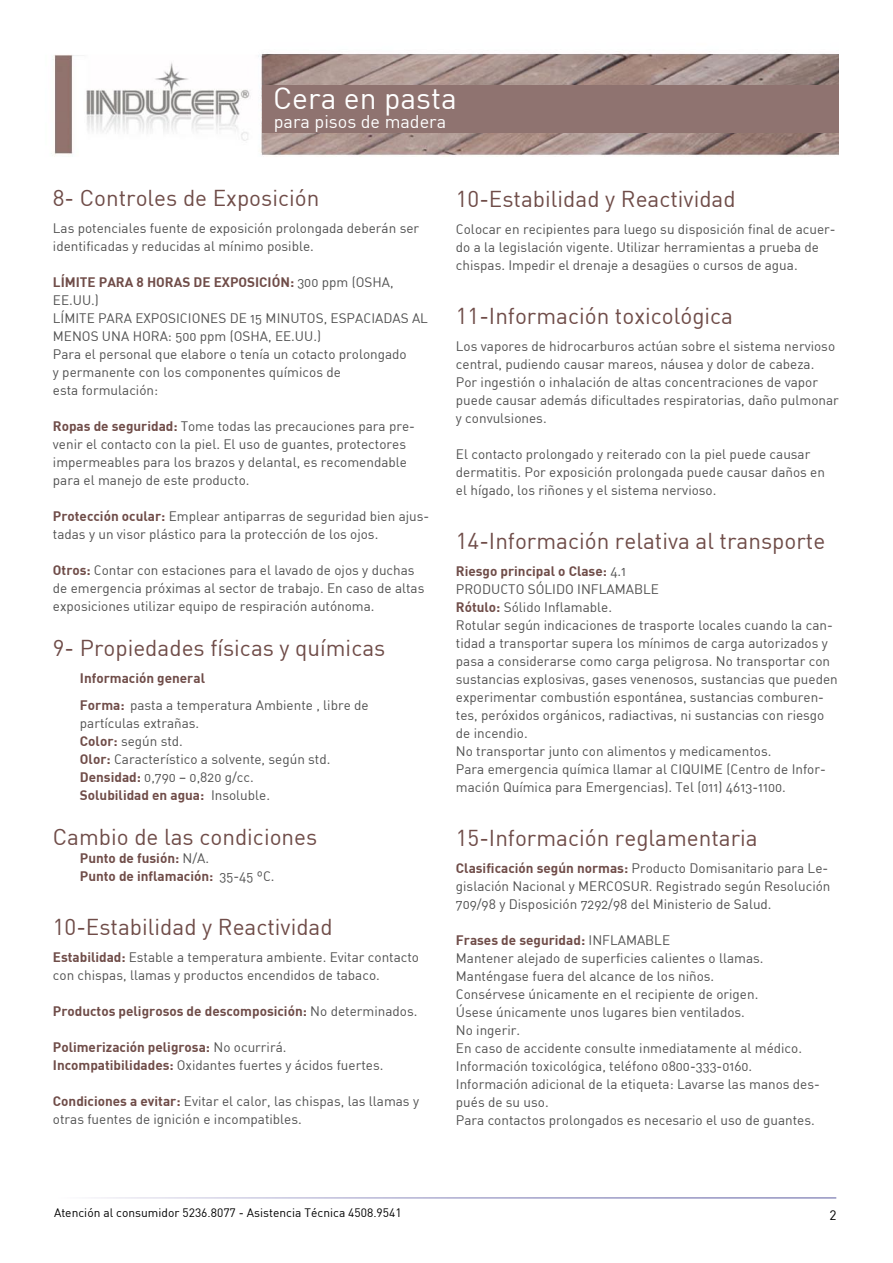
<style>
.page{position:relative;width:893px;height:1263px;background:#fff}
.page>*{position:absolute;margin:0;border:0;box-sizing:border-box;transform-origin:0 0}
.t1{font:30px "DIN";color:#fff}
.t2{font:22.5px "DIN";color:#6f4c48}
.t3{font:18px "DIN";color:#fff}
.Estilo_de_párrafo_1{font:13.5px/18px "DIN Regular Alternate";color:#505050}
.t4{font:700 13.5px/18px "DIN";color:#6f4c48}
.t5{font:13.5px "DIN";color:#000}
.t6{font:12px "DIN";color:#000}
.s1{font-family:"DIN Regular Alternate";font-weight:400;color:#505050}
.s2{font-family:"DIN";font-weight:700;color:#6f4c48}
</style>
<div class="page">
<img style="left:52px;top:53px;width:787px;height:104px">
<div style="left:262px;top:86px;width:578px;height:47px;background:#8f7370"></div>
<p class="t1" style="left:273px;top:79px;width:185px">Cera en pasta</p>
<p class="t3" style="left:274px;top:110px;width:174px">para pisos de madera</p>
<p class="t2" style="left:53px;top:184px;width:268px">8- Controles de Exposición</p>
<p class="Estilo_de_párrafo_1" style="left:53px;top:219px;width:368px">Las potenciales fuente de exposición prolongada deberán ser identificadas y reducidas al mínimo posible.</p>
<p class="t4" style="left:53px;top:273px;width:342px">LÍMITE PARA 8 HORAS DE EXPOSICIÓN: <span class="s1">300 ppm (OSHA,<br>EE.UU.)</span></p>
<p class="Estilo_de_párrafo_1" style="left:53px;top:309px;width:377px">LÍMITE PARA EXPOSICIONES DE 15 MINUTOS, ESPACIADAS AL<br>MENOS UNA HORA: 500 ppm (OSHA, EE.UU.)</p>
<p class="Estilo_de_párrafo_1" style="left:53px;top:345px;width:355px">Para el personal que elabore o tenía un cotacto prolongado y permanente con los componentes químicos de<br>esta formulación:</p>
<p class="Estilo_de_párrafo_1" style="left:53px;top:417px;width:364px"><span class="s2">Ropas de seguridad:</span> Tome todas las precauciones para pre&shy;venir el contacto con la piel. El uso de guantes, protectores impermeables para los brazos y delantal, es recomendable para el manejo de este producto.</p>
<p class="Estilo_de_párrafo_1" style="left:53px;top:507px;width:378px"><span class="s2">Protección ocular:</span> Emplear antiparras de seguridad bien ajus&shy;tadas y un visor plástico para la protección de los ojos.</p>
<p class="Estilo_de_párrafo_1" style="left:53px;top:561px;width:373px"><span class="s2">Otros:</span> Contar con estaciones para el lavado de ojos y duchas de emergencia próximas al sector de trabajo. En caso de altas exposiciones utilizar equipo de respiración autónoma.</p>
<p class="t2" style="left:53px;top:634px;width:334px">9- Propiedades físicas y químicas</p>
<p class="Estilo_de_párrafo_1" style="left:80px;top:664px;width:290px;line-height:27px"><span class="s2">Información general<br>Forma:</span> pasta a temperatura Ambiente , libre de</p>
<p class="Estilo_de_párrafo_1" style="left:80px;top:714px;width:121px">partículas extrañas.</p>
<p class="Estilo_de_párrafo_1" style="left:80px;top:732px;width:105px"><span class="s2">Color:</span> según std.</p>
<p class="Estilo_de_párrafo_1" style="left:80px;top:750px;width:252px"><span class="s2">Olor:</span> Característico a solvente, según std.</p>
<p class="Estilo_de_párrafo_1" style="left:80px;top:768px;width:175px"><span class="s2">Densidad:</span> 0,790 – 0,820 g/cc.</p>
<p class="t4" style="left:80px;top:786px;width:192px">Solubilidad en agua: <span class="s1">Insoluble.</span></p>
<p class="t2" style="left:53px;top:823px;width:266px">Cambio de las condiciones</p>
<p class="t4" style="left:80px;top:849px;width:131px">Punto de fusión: <span class="s1">N/A.</span></p>
<p class="t4" style="left:80px;top:867px;width:196px">Punto de inflamación: <span class="s1">35-45 ºC.</span></p>
<p class="t2" style="left:53px;top:913px;width:281px">10-Estabilidad y Reactividad</p>
<p class="Estilo_de_párrafo_1" style="left:53px;top:948px;width:368px"><span class="s2">Estabilidad:</span> Estable a temperatura ambiente. Evitar contacto con chispas, llamas y productos encendidos de tabaco.</p>
<p class="t4" style="left:53px;top:1002px;width:366px">Productos peligrosos de descomposición: <span class="s1">No determinados.</span></p>
<p class="t4" style="left:53px;top:1038px;width:235px">Polimerización peligrosa: <span class="s1">No ocurrirá.</span></p>
<p class="Estilo_de_párrafo_1" style="left:53px;top:1056px;width:332px"><span class="s2">Incompatibilidades:</span> Oxidantes fuertes y ácidos fuertes.</p>
<p class="Estilo_de_párrafo_1" style="left:53px;top:1092px;width:368px"><span class="s2">Condiciones a evitar:</span> Evitar el calor, las chispas, las llamas y otras fuentes de ignición e incompatibles.</p>
<p class="t2" style="left:456px;top:184px;width:281px">10-Estabilidad y Reactividad</p>
<p class="Estilo_de_párrafo_1" style="left:456px;top:219px;width:381px">Colocar en recipientes para luego su disposición final de acuer&shy;do a la legislación vigente. Utilizar herramientas a prueba de chispas. Impedir el drenaje a desagües o cursos de agua.</p>
<p class="t2" style="left:456px;top:301px;width:279px">11-Información toxicológica</p>
<p class="Estilo_de_párrafo_1" style="left:456px;top:336px;width:385px">Los vapores de hidrocarburos actúan sobre el sistema nervioso central, pudiendo causar mareos, náusea y dolor de cabeza.<br>Por ingestión o inhalación de altas concentraciones de vapor puede causar además dificultades respiratorias, daño pulmonar y convulsiones.</p>
<p class="Estilo_de_párrafo_1" style="left:456px;top:444px;width:371px">El contacto prolongado y reiterado con la piel puede causar dermatitis. Por exposición prolongada puede causar daños en el hígado, los riñones y el sistema nervioso.</p>
<p class="t2" style="left:456px;top:526px;width:371px">14-Información relativa al transporte</p>
<p class="Estilo_de_párrafo_1" style="left:456px;top:561px;width:204px"><span class="s2">Riesgo principal o Clase:</span> 4.1<br>PRODUCTO SÓLIDO INFLAMABLE</p>
<p class="Estilo_de_párrafo_1" style="left:456px;top:597px;width:158px"><span class="s2">Rótulo:</span> Sólido Inflamable.</p>
<p class="Estilo_de_párrafo_1" style="left:456px;top:615px;width:383px">Rotular según indicaciones de trasporte locales cuando la can&shy;tidad a transportar supera los mínimos de carga autorizados y pasa a considerarse como carga peligrosa. No transportar con sustancias explosivas, gases venenosos, sustancias que pueden experimentar combustión espontánea, sustancias comburen&shy;tes, peróxidos orgánicos, radiactivas, ni sustancias con riesgo de incendio.</p>
<p class="Estilo_de_párrafo_1" style="left:456px;top:741px;width:317px">No transportar junto con alimentos y medicamentos.</p>
<p class="Estilo_de_párrafo_1" style="left:456px;top:759px;width:371px">Para emergencia química llamar al CIQUIME (Centro de Infor&shy;mación Química para Emergencias). Tel (011) 4613-1100.</p>
<p class="t2" style="left:456px;top:823px;width:303px">15-Información reglamentaria</p>
<p class="Estilo_de_párrafo_1" style="left:456px;top:858px;width:376px"><span class="s2">Clasificación según normas:</span> Producto Domisanitario para Le&shy;gislación Nacional y MERCOSUR. Registrado según Resolución<br>709/98 y Disposición 7292/98 del Ministerio de Salud.</p>
<p class="t4" style="left:456px;top:930px;width:216px">Frases de seguridad: <span class="s1">INFLAMABLE</span></p>
<p class="Estilo_de_párrafo_1" style="left:456px;top:948px;width:309px">Mantener alejado de superficies calientes o llamas.</p>
<p class="Estilo_de_párrafo_1" style="left:456px;top:966px;width:260px">Manténgase fuera del alcance de los niños.</p>
<p class="Estilo_de_párrafo_1" style="left:456px;top:984px;width:304px">Consérvese únicamente en el recipiente de origen.</p>
<p class="Estilo_de_párrafo_1" style="left:456px;top:1002px;width:291px">Úsese únicamente unos lugares bien ventilados.</p>
<p class="Estilo_de_párrafo_1" style="left:456px;top:1020px;width:66px">No ingerir.</p>
<p class="Estilo_de_párrafo_1" style="left:456px;top:1038px;width:348px">En caso de accidente consulte inmediatamente al médico.</p>
<p class="Estilo_de_párrafo_1" style="left:456px;top:1056px;width:298px">Información toxicológica, teléfono 0800-333-0160.</p>
<p class="Estilo_de_párrafo_1" style="left:456px;top:1074px;width:365px">Información adicional de la etiqueta: Lavarse las manos des&shy;pués de su uso.</p>
<p class="Estilo_de_párrafo_1" style="left:456px;top:1110px;width:360px">Para contactos prolongados es necesario el uso de guantes.</p>
<p class="t6" style="left:54px;top:1205px;width:349px">Atención al consumidor 5236.8077 - Asistencia Técnica 4508.9541</p>
<p class="t5" style="left:830px;top:1207px;width:9px">2</p>
</div>
